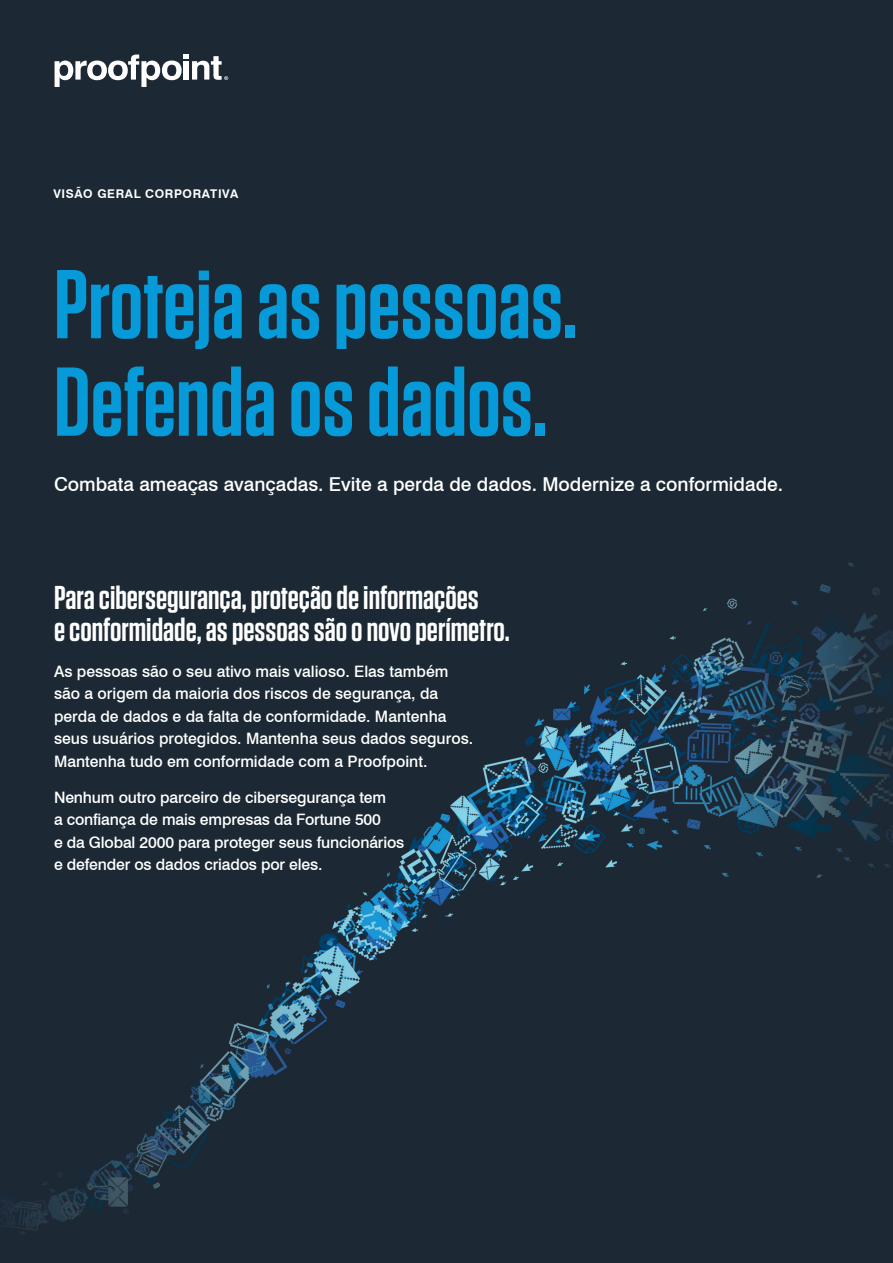
<style>
.page{position:relative;width:893px;height:1263px;background:#1c2934}
.page>*{position:absolute;margin:0;border:0;box-sizing:border-box;transform-origin:0 0}
.t1{font:600 97.5px/97.5px "Tungsten";color:#069ad9}
.t2{font:600 33px/31.5px "Tungsten";color:#fff}
.t3{font:500 19.2px "Swiss 721 BT";color:#fff}
.t4{font:500 15.75px/22.5px "Swiss 721 BT";color:#fff}
.t5{font:700 12px "Swiss 721 BT";letter-spacing:.05em;color:#fff}
</style>
<div class="page">
<svg style="left:55px;top:55px;width:173px;height:32px"></svg>
<p class="t5" style="left:53px;top:186px;width:186px">VISÃO GERAL CORPORATIVA</p>
<h1 class="t1" style="left:54px;top:258px;width:525px">Proteja as pessoas.<br>Defenda os dados.</h1>
<p class="t3" style="left:54px;top:472px;width:731px">Combata ameaças avançadas. Evite a perda de dados. Modernize a conformidade.</p>
<h2 class="t2" style="left:54px;top:582px;width:457px">Para cibersegurança, proteção de informações<br>e conformidade, as pessoas são o novo perímetro.</h2>
<p class="t4" style="left:54px;top:659px;width:421px">As pessoas são o seu ativo mais valioso. Elas também são a origem da maioria dos riscos de segurança, da perda de dados e da falta de conformidade. Mantenha seus usuários protegidos. Mantenha seus dados seguros.<br>Mantenha tudo em conformidade com a Proofpoint.</p>
<p class="t4" style="left:54px;top:785px;width:352px">Nenhum outro parceiro de cibersegurança tem<br>a confiança de mais empresas da Fortune 500<br>e da Global 2000 para proteger seus funcionários e defender os dados criados por eles.</p>
</div>
